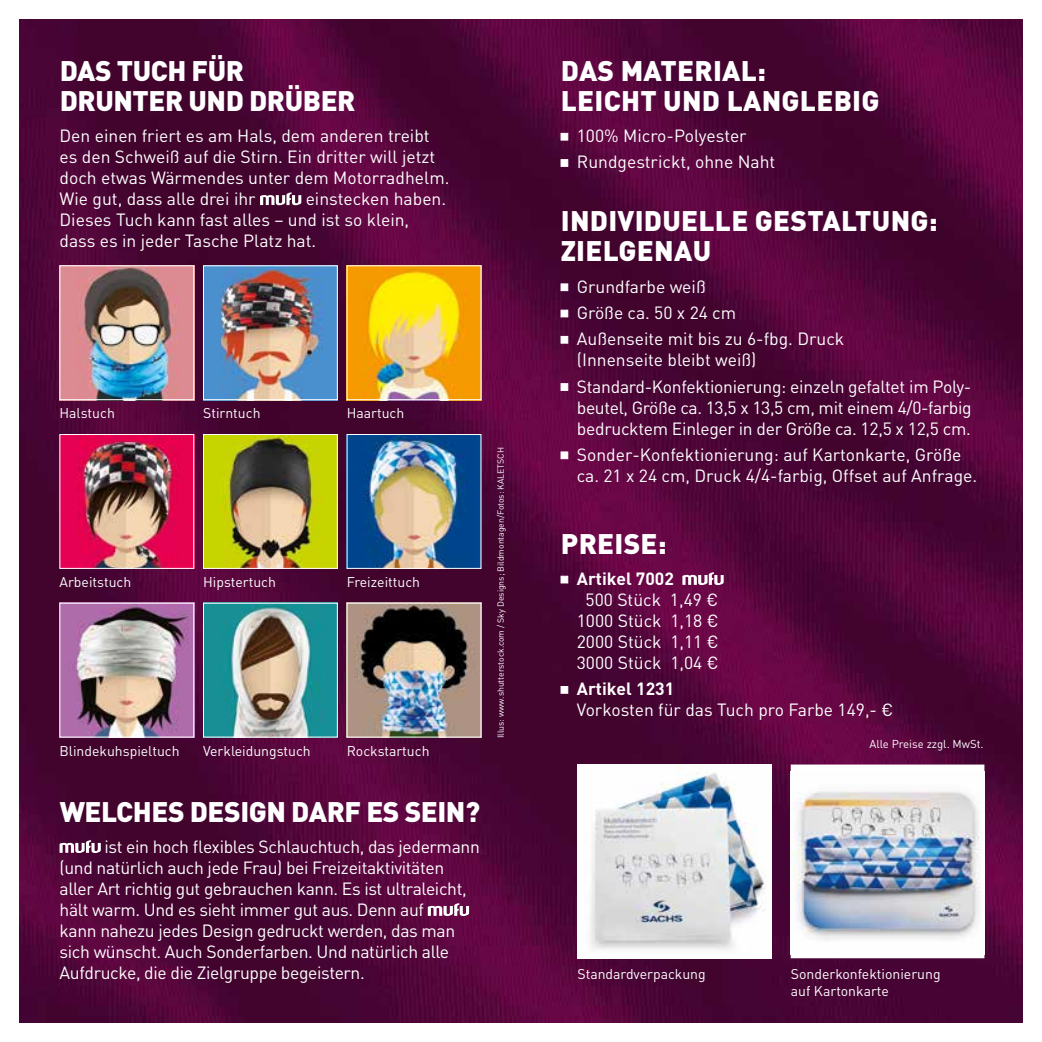
<style>
.page{position:relative;width:1042px;height:1042px;background:#fff}
.page>*{position:absolute;margin:0;border:0;box-sizing:border-box;transform-origin:0 0}
.t1{font:900 28px/29.8px "DINOT";letter-spacing:.01em;color:#fff}
.t2{font:900 28px/29.8px "DINOT";letter-spacing:-.015em;color:#fff}
.t3{font:17.5px/21px "DINOT";letter-spacing:-.015em;color:#fff}
.t4{font:700 17.5px "DINOT";color:#fff}
.t5{font:14px/16.8px "DINOT";color:#fff}
.t6{font:11.38px "DINOT";color:#fff}
.t7{font:8.75px "DINOT";letter-spacing:-.01em;color:#fff}
</style>
<div class="page">
<img style="left:20px;top:20px;width:1002px;height:1002px">
<svg style="left:260px;top:192px;width:41px;height:13px"></svg>
<svg style="left:60px;top:840px;width:41px;height:13px"></svg>
<svg style="left:428px;top:903px;width:41px;height:13px"></svg>
<div style="left:561px;top:133px;width:7px;height:7px;background:#fff;border:1px solid #fff"></div>
<div style="left:561px;top:159px;width:7px;height:8px;background:#fff;border:1px solid #fff"></div>
<div style="left:561px;top:283px;width:7px;height:8px;background:#fff;border:1px solid #fff"></div>
<div style="left:561px;top:310px;width:7px;height:7px;background:#fff;border:1px solid #fff"></div>
<div style="left:561px;top:336px;width:7px;height:7px;background:#fff;border:1px solid #fff"></div>
<div style="left:561px;top:383px;width:7px;height:8px;background:#fff;border:1px solid #fff"></div>
<div style="left:561px;top:451px;width:7px;height:8px;background:#fff;border:1px solid #fff"></div>
<div style="left:561px;top:576px;width:7px;height:7px;background:#fff;border:1px solid #fff"></div>
<svg style="left:682px;top:572px;width:41px;height:13px"></svg>
<div style="left:561px;top:686px;width:7px;height:7px;background:#fff;border:1px solid #fff"></div>
<img style="left:62px;top:267px;width:130px;height:131px">
<div style="left:60px;top:265px;width:134px;height:135px;border:1px solid #fff"></div>
<img style="left:62px;top:436px;width:130px;height:131px">
<div style="left:60px;top:434px;width:134px;height:135px;border:1px solid #fff"></div>
<img style="left:62px;top:605px;width:130px;height:130px">
<div style="left:60px;top:603px;width:134px;height:134px;border:1px solid #fff"></div>
<img style="left:205px;top:267px;width:131px;height:131px">
<div style="left:203px;top:265px;width:135px;height:135px;border:1px solid #fff"></div>
<img style="left:205px;top:436px;width:131px;height:131px">
<div style="left:203px;top:434px;width:135px;height:135px;border:1px solid #fff"></div>
<img style="left:205px;top:605px;width:131px;height:130px">
<div style="left:203px;top:603px;width:135px;height:134px;border:1px solid #fff"></div>
<img style="left:349px;top:267px;width:130px;height:131px">
<img style="left:349px;top:436px;width:130px;height:131px">
<div style="left:347px;top:434px;width:134px;height:135px;border:1px solid #fff"></div>
<img style="left:349px;top:605px;width:130px;height:130px">
<div style="left:347px;top:603px;width:134px;height:134px;border:1px solid #fff"></div>
<img style="left:579px;top:767px;width:190px;height:189px">
<div style="left:791px;top:765px;width:193px;height:193px;background:#fff"></div>
<img style="left:793px;top:791px;width:188px;height:150px">
<h1 class="t2" style="left:60px;top:55px;width:297px">DAS TUCH FÜR<br>DRUNTER UND DRÜBER</h1>
<p class="t3" style="left:60px;top:125px;width:391px">Den einen friert es am Hals, dem anderen treibt es den Schweiß auf die Stirn. Ein dritter will jetzt doch etwas Wärmendes unter dem Motorradhelm.<br>Wie gut, dass alle drei ihr</p>
<p class="t3" style="left:60px;top:188px;width:388px;text-indent:246px">einstecken haben.<br>Dieses Tuch kann fast alles – und ist so klein, dass es in jeder Tasche Platz hat.</p>
<p class="t5" style="left:60px;top:404px;width:57px">Halstuch</p>
<p class="t5" style="left:203px;top:404px;width:59px">Stirntuch</p>
<p class="t5" style="left:347px;top:404px;width:59px">Haartuch</p>
<p class="t5" style="left:60px;top:573px;width:73px">Arbeitstuch</p>
<p class="t5" style="left:203px;top:573px;width:74px">Hipstertuch</p>
<p class="t5" style="left:347px;top:573px;width:75px">Freizeittuch</p>
<p class="t5" style="left:60px;top:741px;width:122px">Blindekuhspieltuch</p>
<p class="t5" style="left:203px;top:741px;width:109px">Verkleidungstuch</p>
<p class="t5" style="left:347px;top:741px;width:84px">Rockstartuch</p>
<h1 class="t2" style="left:60px;top:795px;width:422px">WELCHES DESIGN DARF ES SEIN?</h1>
<p class="t3" style="left:60px;top:835px;width:422px;text-indent:45px">ist ein hoch flexibles Schlauchtuch, das jedermann (und natürlich auch jede Frau) bei Freizeitaktivitäten aller Art richtig gut gebrauchen kann. Es ist ultraleicht, hält warm. Und es sieht immer gut aus. Denn auf<br>kann nahezu jedes Design gedruckt werden, das man sich wünscht. Auch Sonderfarben. Und natürlich alle Aufdrucke, die die Zielgruppe begeistern.</p>
<p class="t7" style="left:495px;top:738px;width:293px;rotate:-90deg">Illus: www.shutterstock.com / Sky Designs; Bildmontagen/Fotos: KALETSCH</p>
<h1 class="t1" style="left:561px;top:55px;width:320px">DAS MATERIAL:<br>LEICHT UND LANGLEBIG</h1>
<p class="t3" style="left:577px;top:122px;width:200px;line-height:26.2px">100% Micro-Polyester<br>Rundgestrickt, ohne Naht</p>
<h1 class="t1" style="left:561px;top:205px;width:378px">INDIVIDUELLE GESTALTUNG:<br>ZIELGENAU</h1>
<p class="t3" style="left:577px;top:273px;width:269px;line-height:26.2px">Grundfarbe weiß<br>Größe ca. 50 x 24 cm<br>Außenseite mit bis zu 6-fbg. Druck</p>
<p class="t3" style="left:577px;top:346px;width:396px;line-height:26.2px">(Innenseite bleibt weiß)<br>Standard-Konfektionierung: einzeln gefaltet im Poly-</p>
<p class="t3" style="left:577px;top:396px;width:396px">beutel, Größe ca. 13,5 x 13,5 cm, mit einem 4/0-farbig bedrucktem Einleger in der Größe ca. 12,5 x 12,5 cm.</p>
<p class="t3" style="left:577px;top:443px;width:402px">Sonder-Konfektionierung: auf Kartonkarte, Größe ca. 21 x 24 cm, Druck 4/4-farbig, Offset auf Anfrage.</p>
<h1 class="t1" style="left:561px;top:527px;width:107px">PREISE:</h1>
<p class="t4" style="left:577px;top:567px;width:99px">Artikel 7002</p>
<p class="t3" style="left:577px;top:588px;width:143px;text-align:center">500 Stück 1,49 €<br>1000 Stück 1,18 €<br>2000 Stück 1,11 €<br>3000 Stück 1,04 €</p>
<p class="t4" style="left:577px;top:677px;width:99px">Artikel 1231</p>
<p class="t3" style="left:577px;top:699px;width:318px">Vorkosten für das Tuch pro Farbe 149,- €</p>
<p class="t6" style="left:869px;top:736px;width:116px">Alle Preise zzgl. MwSt.</p>
<p class="t5" style="left:577px;top:964px;width:130px">Standardverpackung</p>
<p class="t5" style="left:791px;top:964px;width:151px">Sonderkonfektionierung auf Kartonkarte</p>
</div>
